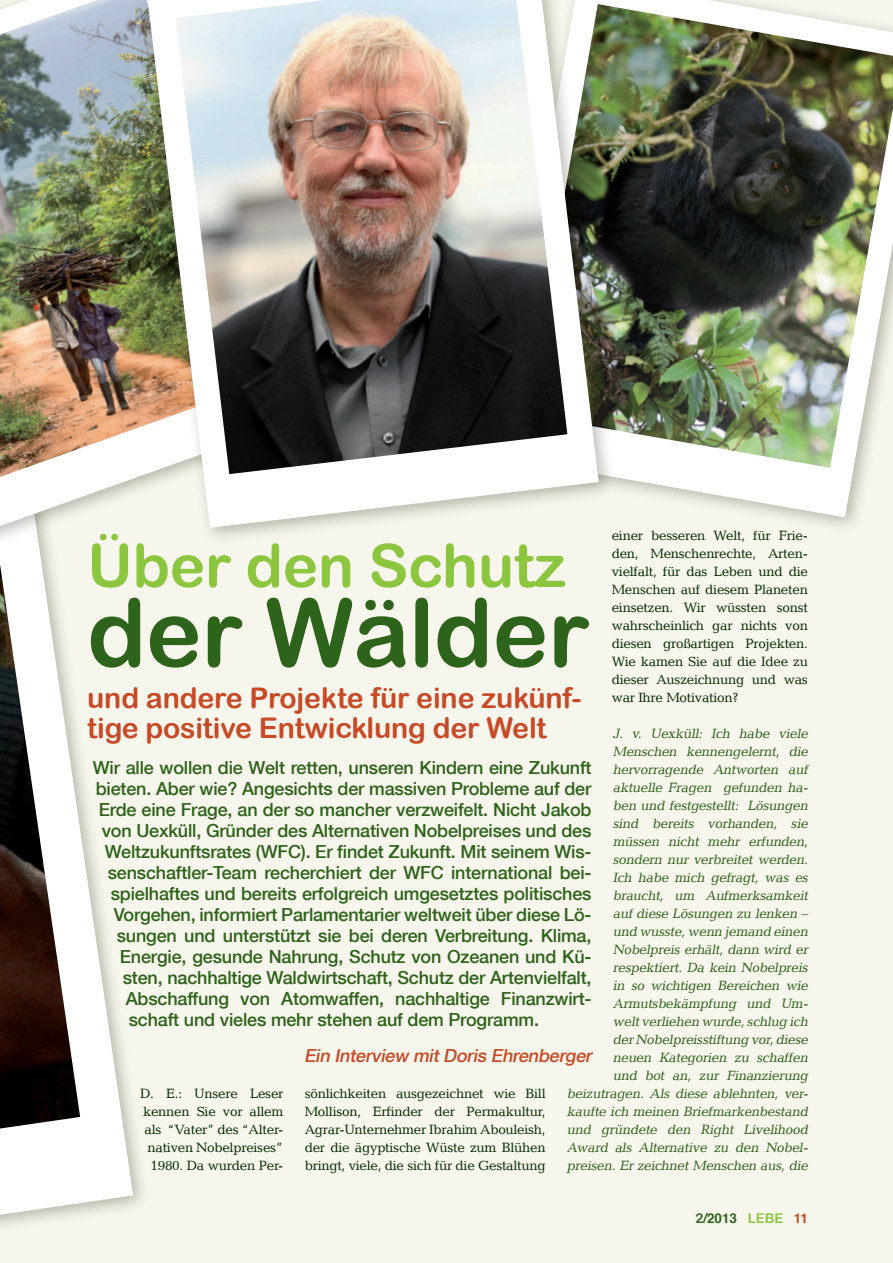
<style>
.page{position:relative;width:893px;height:1263px;background:#f7f6ed}
.page>*{position:absolute;margin:0;border:0;box-sizing:border-box;transform-origin:0 0}
.t1{font:94.5px "Arial Rounded MT Bold";letter-spacing:-.005em;color:#2d631a}
.t2{font:60px "Arial Rounded MT Bold";letter-spacing:-.005em;color:#8bc63e}
.t3{font:28.5px/30px "Arial Rounded MT Bold";letter-spacing:-.005em;color:#c74925}
.t4{font:500 18px "Helvetica Neue";letter-spacing:-.01em;color:#2d631a}
.t5{font:italic 500 18px "Helvetica Neue";color:#c74925}
.t6{font:italic 13.5px/18px "Candida LT";color:#2d631a;text-align:right}
.t7{font:13.5px/18px "Candida LT";letter-spacing:-.02em;color:#032c00;text-align:justify}
.t8{font:700 13.5px "Helvetica";color:#2d631a}
.s1{font-family:"Arial Rounded MT Bold";font-weight:400}
.s2{font-family:"Arial Rounded MT Bold";font-weight:400;color:#8bc63e}
.s3{color:#c74925}
</style>
<div class="page">
<svg style="left:0;top:547px;width:133px;height:668px"></svg>
<img style="left:0;top:564px;width:80px;height:564px">
<svg style="left:0;top:477px;width:137px;height:49px"></svg>
<img style="left:0;top:0;width:137px;height:477px">
<div style="left:485px;top:0;width:408px;height:533px;background:#1f1c06;opacity:.3"></div>
<svg style="left:615px;top:0;width:278px;height:517px"></svg>
<img style="left:615px;top:4px;width:278px;height:464px">
<div style="left:137px;top:0;width:478px;height:544px;background:#1f1c06;opacity:.3"></div>
<img style="left:148px;top:0;width:451px;height:528px">
<img style="left:175px;top:0;width:392px;height:474px">
<p class="t7" style="left:612px;top:526px;width:198px">einer besseren Welt, für Frie&shy;den, Menschenrechte, Arten&shy;vielfalt, für das Leben und die Menschen auf diesem Planeten einsetzen. Wir wüssten sonst wahrscheinlich gar nichts von diesen großartigen Projekten.<br>Wie kamen Sie auf die Idee zu dieser Auszeichnung und was war Ihre Motivation?</p>
<p class="t6" style="left:567px;top:724px;width:245px">J. v. Uexküll: Ich habe viele<br>Menschen kennengelernt, die hervorragende Antworten auf aktuelle Fragen gefunden ha-<br>ben und festgestellt: Lösungen<br>sind bereits vorhanden, sie müssen nicht mehr erfunden, sondern nur verbreitet werden.<br>Ich habe mich gefragt, was es braucht, um Aufmerksamkeit<br>auf diese Lösungen zu lenken –<br>und wusste,wenn j emand einen<br>Nobelpreis erhält, dann wird er respektiert. Da kein Nobelpreis<br>in so wichtigen Bereichen wie<br>Armutsbekämpfung und Um&shy;weltverliehen wurde,schlug ich derNobelpreisstiftung vor,diese<br>neuen Kategorien zu schaffen<br>und bot an, zur Finanzierung beizutragen. Als diese ablehnten, ver&shy;kaufte ich meinen Briefmarkenbestand und gründete den Right Livelihood<br>Award als Alternative zu den Nobel&shy;preisen. Er zeichnet Menschen aus, die</p>
<h2 class="t2" style="left:87px;top:530px;width:480px">Über den Schutz</h2>
<h1 class="t1" style="left:87px;top:577px;width:504px">der Wälder</h1>
<h3 class="t3" style="left:87px;top:683px;width:496px">und andere Projekte für eine zukünf&shy;tige positive Entwicklung der Welt</h3>
<h3 class="t4" style="left:93px;top:757px;width:500px">Wir alle wollen die Welt retten, unseren Kindern eine Zukunft</h3>
<h3 class="t4" style="left:96px;top:778px;width:497px">bieten. Aber wie? Angesichts der massiven Probleme auf der</h3>
<h3 class="t4" style="left:99px;top:799px;width:494px">Erde eine Frage, an der so mancher verzweifelt. Nicht Jakob</h3>
<h3 class="t4" style="left:102px;top:820px;width:491px">von Uexküll, Gründer des Alternativen Nobelpreises und des</h3>
<h3 class="t4" style="left:105px;top:841px;width:488px">Weltzukunftsrates (WFC). Er findet Zukunft. Mit seinem Wis-</h3>
<h3 class="t4" style="left:108px;top:862px;width:485px">senschaftler-Team recherchiert der WFC international bei-</h3>
<h3 class="t4" style="left:111px;top:883px;width:482px">spielhaftes und bereits erfolgreich umgesetztes politisches</h3>
<h3 class="t4" style="left:114px;top:904px;width:479px">Vorgehen, informiert Parlamentarier weltweit über diese Lö-</h3>
<h3 class="t4" style="left:117px;top:925px;width:476px">sungen und unterstützt sie bei deren Verbreitung. Klima,</h3>
<h3 class="t4" style="left:120px;top:946px;width:473px">Energie, gesunde Nahrung, Schutz von Ozeanen und Kü-</h3>
<h3 class="t4" style="left:123px;top:967px;width:470px">sten, nachhaltige Waldwirtschaft, Schutz der Artenvielfalt,</h3>
<h3 class="t4" style="left:126px;top:988px;width:467px">Abschaffung von Atomwaffen, nachhaltige Finanzwirt-</h3>
<h3 class="t4" style="left:129px;top:1009px;width:412px">schaft und vieles mehr stehen auf dem Programm.</h3>
<h3 class="t5" style="left:304px;top:1045px;width:293px">Ein Interview mitDoris Ehrenberger</h3>
<p class="t7" style="left:140px;top:1084px;width:145px;text-align:right">D. E.: Unsere Leser kennen Sie vor allem als “Vater” des “Alter&shy;nativen Nobelpreises”<br>1980. Da wurden Per-</p>
<p class="t7" style="left:305px;top:1084px;width:242px">sönlichkeiten ausgezeichnet wie Bill Mollison, Erfinder der Permakultur, Agrar-Unternehmer Ibrahim Abouleish, der die ägyptische Wüste zum Blühen bringt, viele, die sich für die Gestaltung</p>
<p class="t8" style="left:695px;top:1207px;width:114px"><span class="s1">2</span>/2013 <span class="s2">LEBE</span> <span class="s3">11</span></p>
</div>
